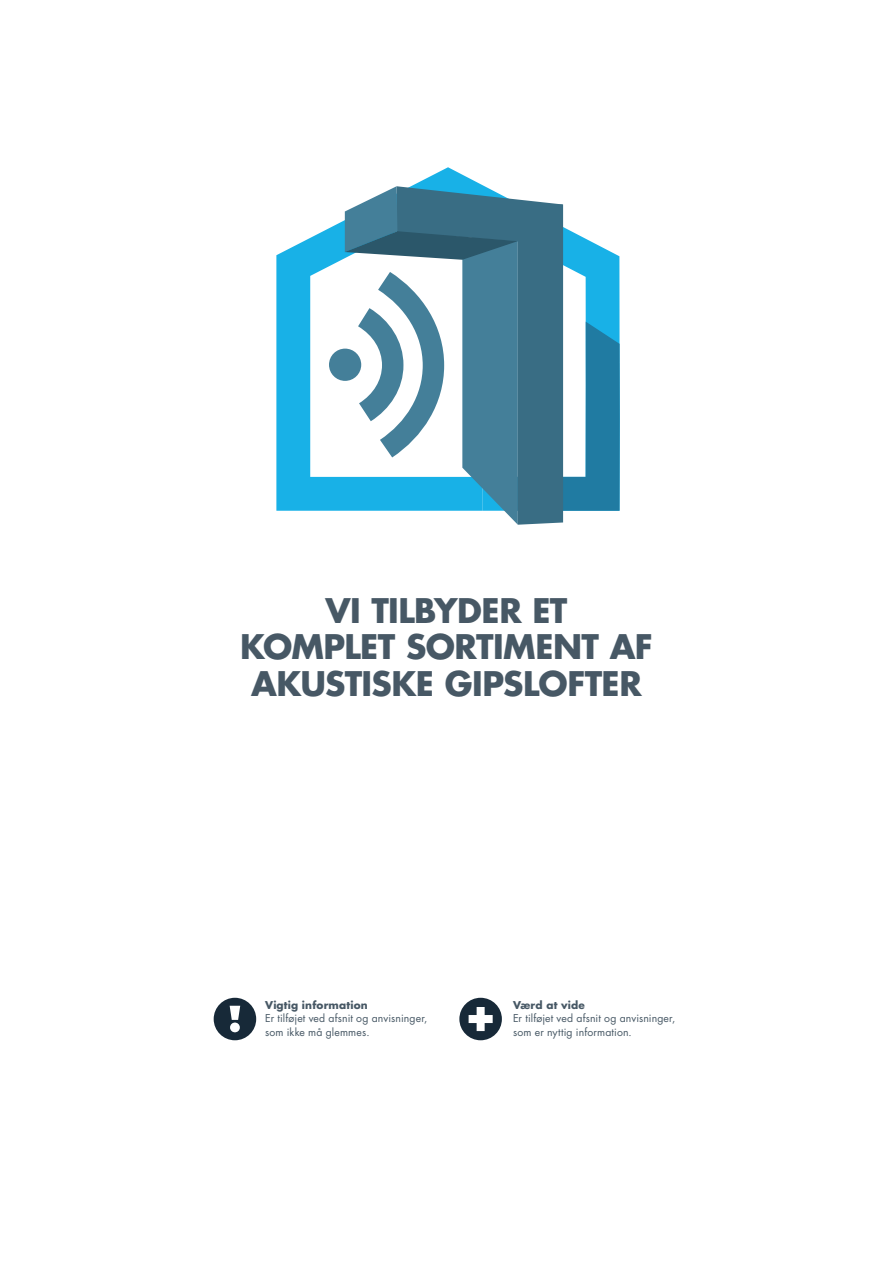
<style>
.page{position:relative;width:893px;height:1263px;background:#fff}
.page>*{position:absolute;margin:0;border:0;box-sizing:border-box;transform-origin:0 0}
.KD_Brødtekst{font:700 33px/36.5px "Futura Std";letter-spacing:-.02em;color:#475865;text-align:center}
.KD_Infotekster_-_sma{font:10.5px/13.5px "Futura Std";letter-spacing:.01em;color:#475865}
.KD_Infotekster_-_sma-2{font:700 10.5px "Futura Std";letter-spacing:.015em;color:#475865}
</style>
<div class="page">
<svg style="left:214px;top:998px;width:42px;height:42px"></svg>
<svg style="left:459px;top:998px;width:43px;height:42px"></svg>
<svg style="left:276px;top:167px;width:208px;height:344px"></svg>
<div style="left:329px;top:349px;width:32px;height:32px;background:#447f99;border-radius:50%"></div>
<svg style="left:334px;top:186px;width:286px;height:339px"></svg>
<p class="KD_Brødtekst" style="left:240px;top:592px;width:414px">VI TILBYDER ET<br>KOMPLET SORTIMENT AF<br>AKUSTISKE GIPSLOFTER</p>
<p class="KD_Infotekster_-_sma-2" style="left:265px;top:998px;width:104px">Vigtig information</p>
<p class="KD_Infotekster_-_sma" style="left:265px;top:1012px;width:164px">Er tilføjet ved afsnit og anvisninger, som ikke må glemmes.</p>
<p class="KD_Infotekster_-_sma-2" style="left:513px;top:998px;width:73px">Værd at vide</p>
<p class="KD_Infotekster_-_sma" style="left:513px;top:1012px;width:164px">Er tilføjet ved afsnit og anvisninger, som er nyttig information.</p>
</div>
